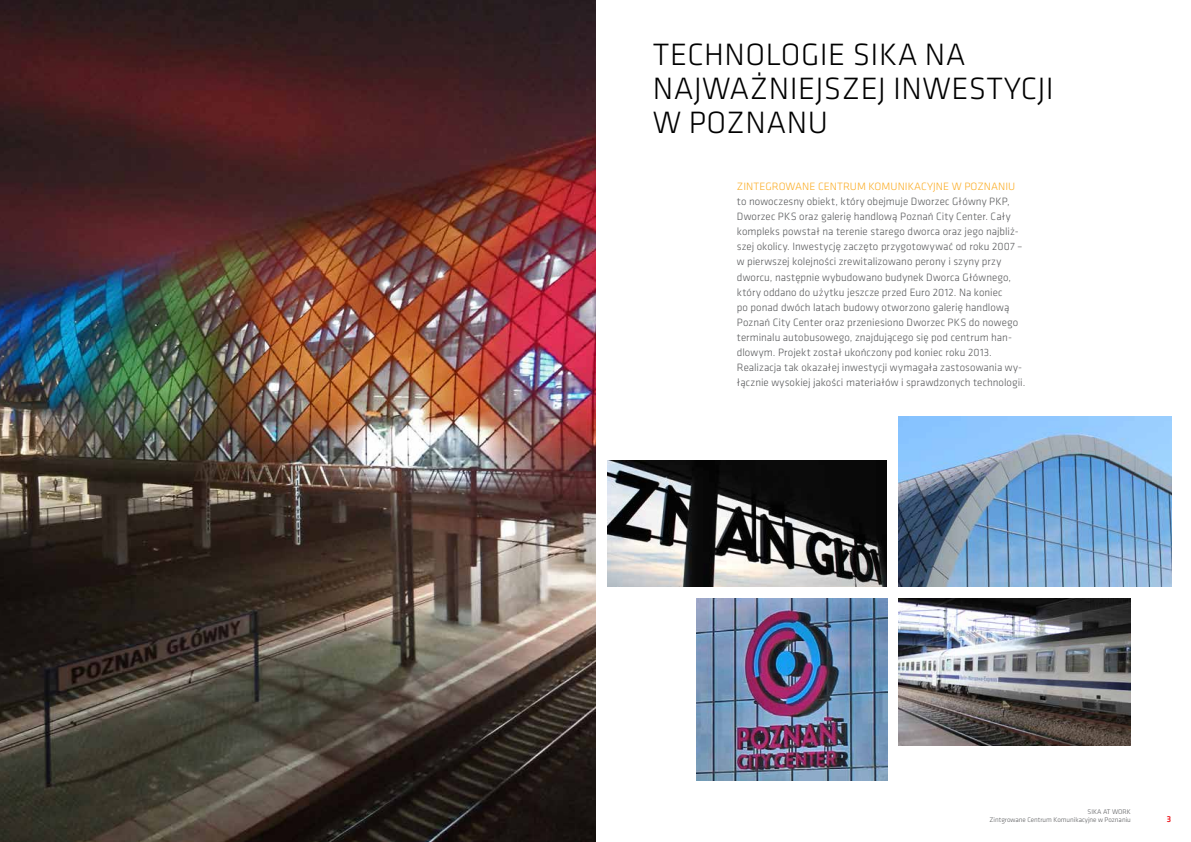
<style>
.page{position:relative;width:1191px;height:842px;background:#fff}
.page>*{position:absolute;margin:0;border:0;box-sizing:border-box;transform-origin:0 0}
.t1{font:300 32px/34px "Klavika Basic";letter-spacing:.015em;color:#000}
.t2{font:300 11px/15.1px "Klavika Basic";letter-spacing:.005em;color:#58595b}
.t3{font:300 11px "Klavika Basic";letter-spacing:.005em;color:#fbac23}
.t4{font:500 9px "Klavika Basic";color:#ed1d24}
.t5{font:300 7px/8.4px "Klavika Basic";color:#58595b;text-align:right}
</style>
<div class="page">
<img style="left:696px;top:598px;width:191px;height:182px">
<img style="left:0;top:0;width:595px;height:842px">
<img style="left:899px;top:417px;width:272px;height:170px">
<img style="left:899px;top:598px;width:231px;height:148px">
<img style="left:607px;top:461px;width:279px;height:126px">
<h1 class="t1" style="left:653px;top:37px;width:314px">technologie sika na najważn iejszej</h1>
<h1 class="t1" style="left:893px;top:71px;width:162px">inwestycj i</h1>
<h1 class="t1" style="left:653px;top:105px;width:153px">w poznanu</h1>
<p class="t3" style="left:737px;top:180px;width:153px">Zinteg rowane centrum komun</p>
<p class="t3" style="left:905px;top:180px;width:23px">ikacyjne</p>
<p class="t3" style="left:951px;top:180px;width:63px">w poznaniu</p>
<p class="t2" style="left:737px;top:194px;width:290px">to nowoczesny obiekt, który obejmuje Dworzec Główny PKP, Dworzec PKS oraz galerię handlową Poznań City Center. Cały kompleks powstał na terenie starego dworca oraz jego najbliż&shy;szej okolicy. I nwestycję zaczęto przygotowywać od roku 2007 – w pierwszej kolejności zrewitalizowano perony i szyny przy dworcu, następnie wybudowano budynek Dworca Głównego, który oddano do użytku jeszcze przed Euro 2012. Na koniec<br>po ponad dwóch latach budowy otworzono galerię handlową Poznań City Center oraz przeniesiono Dworzec PKS do nowego terminalu autobusowego, znajdującego się pod centrum han&shy;dlowym. Projekt został ukończony pod koniec roku 2013.<br>Realizacja tak okazałej inwestycji wymagała zastosowania wy&shy;łącznie wysokiej jakości materiałów i sprawdzonych technologii.</p>
<p class="t5" style="left:989px;top:807px;width:143px">sika at work<br>Zintgrowane Centrum Komunikacyjne w Poznaniu</p>
<p class="t4" style="left:1166px;top:813px;width:6px">3</p>
</div>
